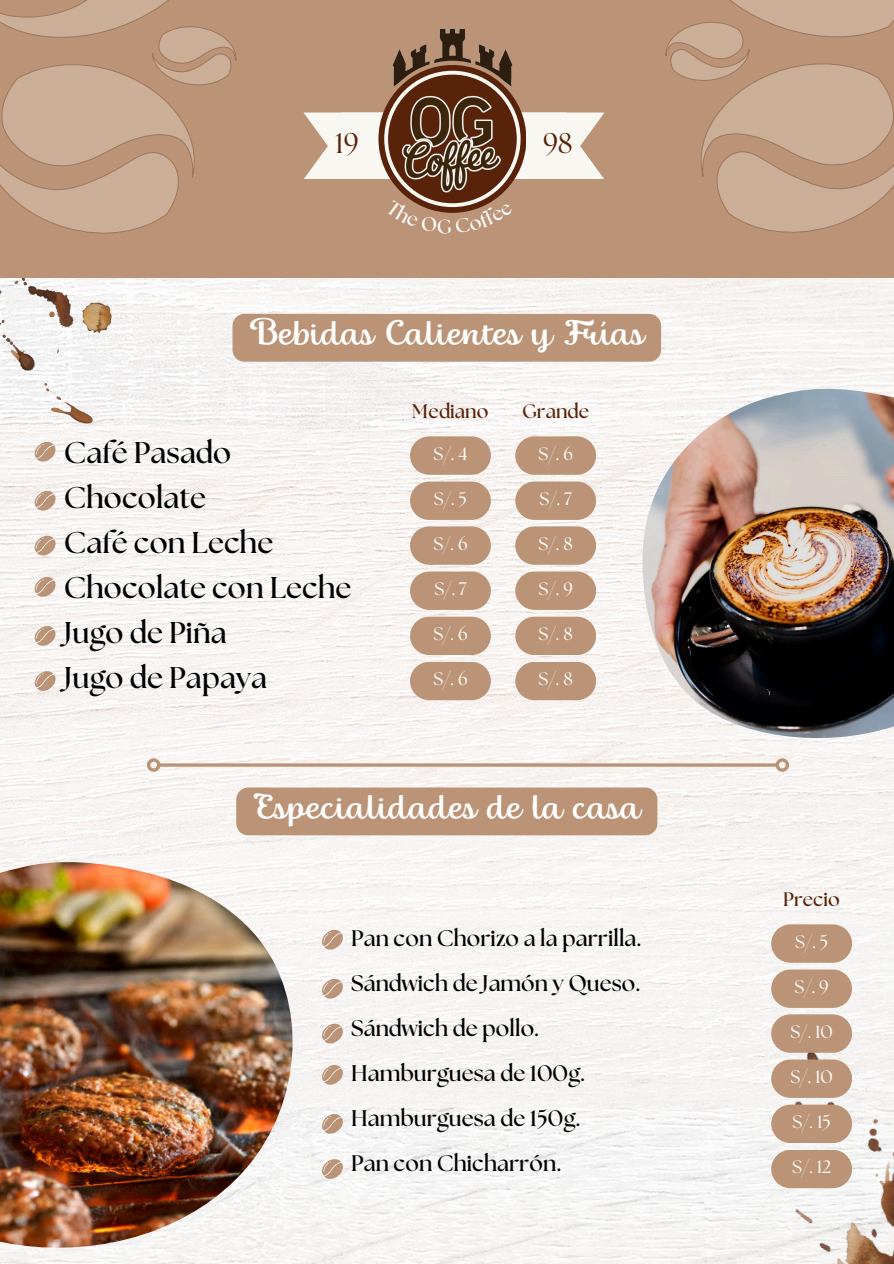
<style>
.page{position:relative;width:894px;height:1264px;background:#fff}
.page>*{position:absolute;margin:0;border:0;box-sizing:border-box;transform-origin:0 0}
.t1{font:33.45px "Thephir";color:#fff}
.t2{font:700 30px "The Seasons";color:#000}
.t3{font:28.5px "The Seasons";color:#582308}
.t4{font:700 22.5px "The Seasons";color:#000}
.t5{font:700 19.5px "The Seasons";color:#582308}
.t6{font:18px "The Seasons";color:#fff}
</style>
<div class="page">
<img style="left:0;top:277px;width:893px;height:986px">
<img style="left:0;top:277px;width:216px;height:147px">
<div style="left:0;top:0;width:893px;height:277px;background:#bb9477"></div>
<svg style="left:665px;top:0;width:228px;height:233px"></svg>
<svg style="left:0;top:0;width:237px;height:234px"></svg>
<img style="left:394px;top:28px;width:117px;height:33px">
<img style="left:642px;top:389px;width:251px;height:349px">
<img style="left:0;top:862px;width:292px;height:385px">
<img style="left:699px;top:1034px;width:194px;height:229px">
<hr style="left:160px;top:763px;width:616px;height:3px;background:#bb9477">
<div style="left:147px;top:758px;width:13px;height:13px;border:3px solid #bb9477;border-radius:50%"></div>
<div style="left:775px;top:758px;width:13px;height:13px;border:3px solid #bb9477;border-radius:50%"></div>
<svg style="left:410px;top:436px;width:80px;height:39px;background:#c19e84"></svg>
<svg style="left:410px;top:571px;width:80px;height:39px;background:#c19e84"></svg>
<svg style="left:410px;top:481px;width:80px;height:39px;background:#c19e84"></svg>
<svg style="left:410px;top:526px;width:80px;height:39px;background:#c19e84"></svg>
<svg style="left:410px;top:616px;width:80px;height:39px;background:#c19e84"></svg>
<svg style="left:410px;top:662px;width:80px;height:38px;background:#c09c82"></svg>
<svg style="left:515px;top:436px;width:81px;height:39px;background:#c29f85"></svg>
<svg style="left:771px;top:924px;width:80px;height:38px;background:#c09d83"></svg>
<svg style="left:515px;top:571px;width:81px;height:39px;background:#c29f85"></svg>
<svg style="left:771px;top:1059px;width:80px;height:38px;background:#c09d83"></svg>
<svg style="left:515px;top:481px;width:81px;height:39px;background:#c19e85"></svg>
<svg style="left:771px;top:969px;width:80px;height:38px;background:#c19d83"></svg>
<svg style="left:515px;top:526px;width:81px;height:39px;background:#c29f85"></svg>
<svg style="left:771px;top:1014px;width:80px;height:38px;background:#c09d83"></svg>
<svg style="left:515px;top:616px;width:81px;height:39px;background:#c29f85"></svg>
<svg style="left:515px;top:662px;width:81px;height:38px;background:#c19d83"></svg>
<svg style="left:771px;top:1104px;width:80px;height:38px;background:#c09d83"></svg>
<svg style="left:771px;top:1149px;width:80px;height:39px;background:#c19f85"></svg>
<svg style="left:31px;top:438px;width:28px;height:27px"></svg>
<svg style="left:318px;top:925px;width:28px;height:28px"></svg>
<svg style="left:31px;top:573px;width:28px;height:27px"></svg>
<svg style="left:318px;top:1060px;width:28px;height:28px"></svg>
<svg style="left:31px;top:487px;width:28px;height:27px"></svg>
<svg style="left:318px;top:974px;width:28px;height:28px"></svg>
<svg style="left:31px;top:531px;width:28px;height:28px"></svg>
<svg style="left:318px;top:1019px;width:28px;height:28px"></svg>
<svg style="left:31px;top:622px;width:28px;height:27px"></svg>
<svg style="left:31px;top:667px;width:28px;height:28px"></svg>
<svg style="left:318px;top:1109px;width:28px;height:28px"></svg>
<svg style="left:318px;top:1155px;width:28px;height:27px"></svg>
<div style="left:232px;top:314px;width:429px;height:48px;background:#bb9477;border-radius:12px"></div>
<div style="left:236px;top:787px;width:421px;height:48px;background:#bb9477;border-radius:12px"></div>
<svg style="left:303px;top:61px;width:301px;height:152px"></svg>
<h4 class="t3" style="left:335px;top:130px;width:25px">19</h4>
<h4 class="t3" style="left:543px;top:130px;width:31px">98</h4>
<p class="t1" style="left:248px;top:320px;width:398px">Bebidas Calientes y Frías</p>
<p class="t2" style="left:64px;top:439px;width:169px">Café Pasado</p>
<p class="t2" style="left:64px;top:484px;width:144px">Chocolate</p>
<h4 class="t2" style="left:64px;top:529px;width:211px">Café con Leche</h4>
<p class="t2" style="left:64px;top:574px;width:289px">Chocolate con Leche</p>
<h4 class="t2" style="left:64px;top:619px;width:164px">Jugo de Piña</h4>
<h4 class="t2" style="left:64px;top:664px;width:204px">Jugo de Papaya</h4>
<p class="t5" style="left:412px;top:403px;width:78px">Mediano</p>
<p class="t5" style="left:522px;top:403px;width:68px">Grande</p>
<p class="t6" style="left:433px;top:445px;width:35px">S/. 4</p>
<p class="t6" style="left:434px;top:491px;width:35px">S/. 5</p>
<p class="t6" style="left:433px;top:535px;width:36px">S/. 6</p>
<p class="t6" style="left:434px;top:580px;width:34px">S/. 7</p>
<p class="t6" style="left:433px;top:626px;width:36px">S/. 6</p>
<p class="t6" style="left:433px;top:671px;width:36px">S/. 6</p>
<p class="t6" style="left:538px;top:445px;width:36px">S/. 6</p>
<p class="t6" style="left:539px;top:491px;width:34px">S/. 7</p>
<h4 class="t6" style="left:538px;top:535px;width:36px">S/. 8</h4>
<p class="t6" style="left:538px;top:580px;width:36px">S/. 9</p>
<h2 class="t6" style="left:538px;top:626px;width:36px">S/. 8</h2>
<h4 class="t6" style="left:538px;top:671px;width:36px">S/. 8</h4>
<h1 class="t1" style="left:252px;top:794px;width:390px">Especialidades de la casa</h1>
<p class="t4" style="left:351px;top:928px;width:292px">Pan con Chorizo a la parrilla.</p>
<h3 class="t4" style="left:351px;top:973px;width:291px">Sándwich de Jamón y Queso.</h3>
<h3 class="t4" style="left:351px;top:1017px;width:189px">Sándwich de pollo.</h3>
<p class="t4" style="left:351px;top:1063px;width:235px">Hamburguesa de 100g.</p>
<h3 class="t4" style="left:351px;top:1108px;width:231px">Hamburguesa de 150g.</h3>
<p class="t4" style="left:351px;top:1153px;width:212px">Pan con Chicharrón.</p>
<p class="t5" style="left:783px;top:890px;width:58px">Precio</p>
<h1 class="t6" style="left:794px;top:933px;width:35px">S/. 5</h1>
<h4 class="t6" style="left:794px;top:978px;width:36px">S/. 9</h4>
<p class="t6" style="left:790px;top:1023px;width:44px">S/. 10</p>
<p class="t6" style="left:790px;top:1068px;width:44px">S/. 10</p>
<h4 class="t6" style="left:792px;top:1113px;width:40px">S/. 15</h4>
<h2 class="t6" style="left:791px;top:1158px;width:41px">S/. 12</h2>
</div>
